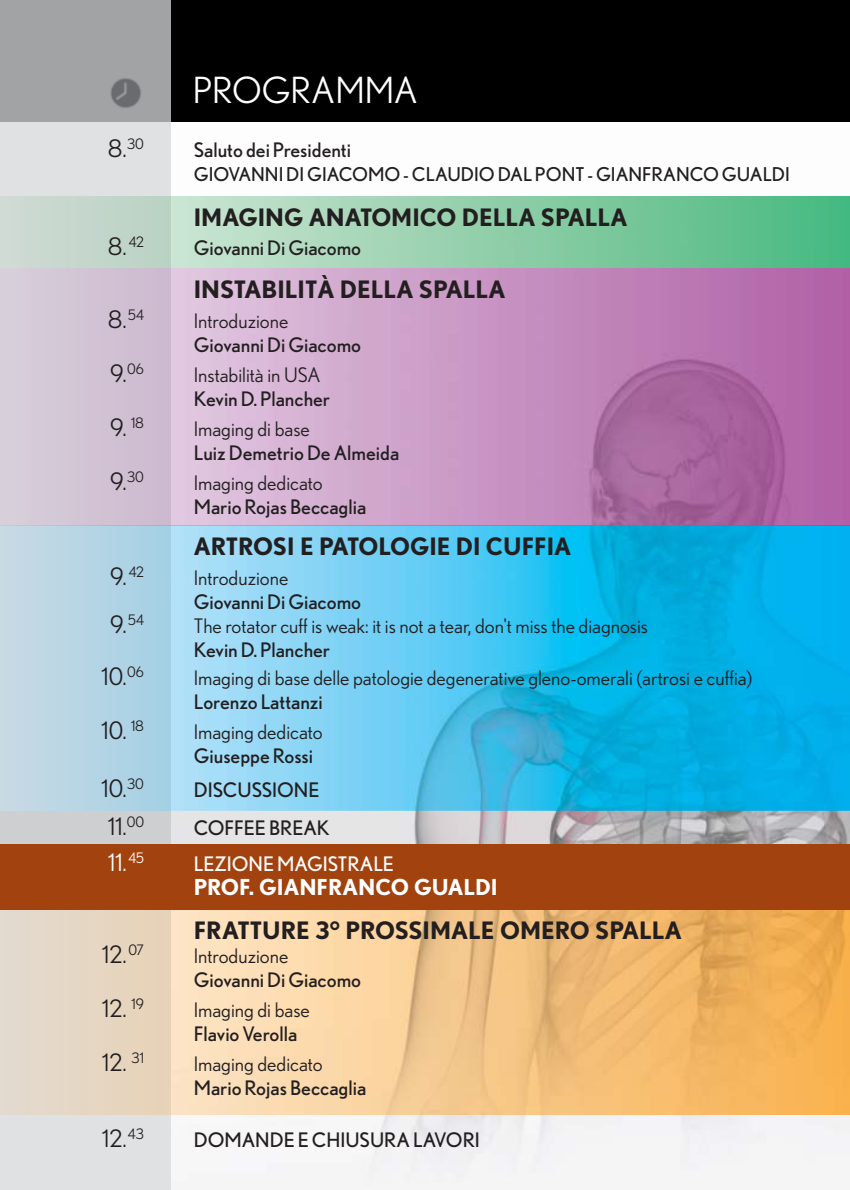
<style>
.page{position:relative;width:850px;height:1190px;background:#fff}
.page>*{position:absolute;margin:0;border:0;box-sizing:border-box;transform-origin:0 0}
.t1{font:36px "Nobel";color:#fff}
.t2{font:700 24px "Nobel";color:#231f20}
.t3{font:24px "Nobel";color:#231f20}
.t4{font:24px "Nobel";color:#fff}
.t5{font:700 22px "Nobel";color:#fff}
.t6{font:20px "Nobel";color:#231f20}
.t7{font:20px "Nobel";color:#231f20}
.t8{font:20px "Nobel";color:#fff}
.t9{font:19px "Nobel";color:#231f20}
</style>
<div class="page">
<img style="left:170px;top:122px;width:680px;height:1068px">
<div style="left:0;top:0;width:170px;height:1190px;background:#e0e1e2"></div>
<div style="left:170px;top:0;width:680px;height:122px;background:#000"></div>
<div style="left:0;top:843px;width:850px;height:68px;background:#a2420e"></div>
<div style="left:0;top:811px;width:170px;height:32px;background:#cecfd1"></div>
<div style="left:0;top:0;width:170px;height:122px;background:#a1a3a5"></div>
<img style="left:110px;top:78px;width:31px;height:30px">
<img style="left:0;top:197px;width:850px;height:614px">
<img style="left:0;top:526px;width:850px;height:1px">
<img style="left:0;top:911px;width:850px;height:204px">
<h1 class="t1" style="left:193px;top:77px;width:227px">PROGRAMMA</h1>
<p class="t3" style="left:108px;top:140px;width:38px">8.<sup>30</sup></p>
<p class="t6" style="left:194px;top:143px;width:159px">Saluto dei Presidenti</p>
<p class="t9" style="left:194px;top:168px;width:597px">GIOVANNI DI GIACOMO - CLAUDIO DAL PONT - GIANFRANCO GUALDI</p>
<p class="t2" style="left:194px;top:204px;width:435px">IMAGING ANATOMICO DELLA SPALLA</p>
<p class="t3" style="left:108px;top:237px;width:38px">8.<sup>42</sup></p>
<p class="t6" style="left:194px;top:240px;width:169px">Giovanni Di Giacomo</p>
<p class="t2" style="left:194px;top:275px;width:313px">INSTABILITÀ DELLA SPALLA</p>
<p class="t3" style="left:108px;top:310px;width:38px">8.<sup>54</sup></p>
<p class="t7" style="left:194px;top:313px;width:96px">Introduzione</p>
<p class="t6" style="left:194px;top:337px;width:169px">Giovanni Di Giacomo</p>
<p class="t3" style="left:110px;top:364px;width:35px">9.<sup>06</sup></p>
<p class="t7" style="left:194px;top:367px;width:129px">Instabilità in USA</p>
<p class="t6" style="left:194px;top:391px;width:138px">Kevin D. Plancher</p>
<p class="t3" style="left:110px;top:418px;width:35px">9. <sup>18</sup></p>
<p class="t7" style="left:194px;top:421px;width:118px">Imaging di base</p>
<p class="t6" style="left:194px;top:445px;width:207px">Luiz Demetrio De Almeida</p>
<p class="t3" style="left:110px;top:472px;width:35px">9.<sup>30</sup></p>
<p class="t7" style="left:194px;top:475px;width:131px">Imaging dedicato</p>
<p class="t6" style="left:194px;top:499px;width:174px">Mario Rojas Beccaglia</p>
<p class="t2" style="left:194px;top:532px;width:379px">ARTROSI E PATOLOGIE DI CUFFIA</p>
<p class="t3" style="left:110px;top:567px;width:35px">9. <sup>42</sup></p>
<p class="t7" style="left:194px;top:570px;width:96px">Introduzione</p>
<p class="t6" style="left:194px;top:594px;width:169px">Giovanni Di Giacomo</p>
<p class="t3" style="left:110px;top:615px;width:35px">9.<sup>54</sup></p>
<p class="t7" style="left:194px;top:618px;width:456px">The rotator cuff is weak: it is not a tear, don't miss the diagnosis</p>
<p class="t6" style="left:194px;top:642px;width:138px">Kevin D. Plancher</p>
<p class="t3" style="left:102px;top:667px;width:44px">10.<sup>06</sup></p>
<p class="t7" style="left:194px;top:670px;width:560px">Imaging di base delle patologie degenerative gleno-omerali (artrosi e cuffia)</p>
<p class="t6" style="left:194px;top:694px;width:131px">Lorenzo Lattanzi</p>
<p class="t3" style="left:102px;top:721px;width:44px">10. <sup>18</sup></p>
<p class="t7" style="left:194px;top:724px;width:131px">Imaging dedicato</p>
<p class="t6" style="left:194px;top:748px;width:121px">Giuseppe Rossi</p>
<p class="t3" style="left:102px;top:779px;width:44px">10.<sup>30</sup></p>
<p class="t6" style="left:194px;top:782px;width:127px">DISCUSSIONE</p>
<p class="t3" style="left:108px;top:817px;width:37px">11.<sup>00</sup></p>
<p class="t6" style="left:194px;top:820px;width:138px">COFFEE BREAK</p>
<p class="t4" style="left:108px;top:853px;width:37px">11.<sup>45</sup></p>
<p class="t8" style="left:194px;top:856px;width:202px">LEZIONE MAGISTRALE</p>
<p class="t5" style="left:194px;top:874px;width:305px">PROF. GIANFRANCO GUALDI</p>
<p class="t2" style="left:194px;top:917px;width:489px">FRATTURE 3° PROSSIMALE OMERO SPALLA</p>
<p class="t3" style="left:102px;top:946px;width:43px">12.<sup>07</sup></p>
<p class="t7" style="left:194px;top:949px;width:96px">Introduzione</p>
<p class="t6" style="left:194px;top:973px;width:169px">Giovanni Di Giacomo</p>
<p class="t3" style="left:102px;top:1000px;width:43px">12. <sup>19</sup></p>
<p class="t7" style="left:194px;top:1003px;width:118px">Imaging di base</p>
<p class="t6" style="left:194px;top:1027px;width:105px">Flavio Verolla</p>
<p class="t3" style="left:102px;top:1054px;width:43px">12. <sup>31</sup></p>
<p class="t7" style="left:194px;top:1057px;width:131px">Imaging dedicato</p>
<p class="t6" style="left:194px;top:1081px;width:174px">Mario Rojas Beccaglia</p>
<p class="t3" style="left:102px;top:1130px;width:43px">12.<sup>43</sup></p>
<p class="t6" style="left:194px;top:1133px;width:288px">DOMANDE E CHIUSURA LAVORI</p>
</div>
